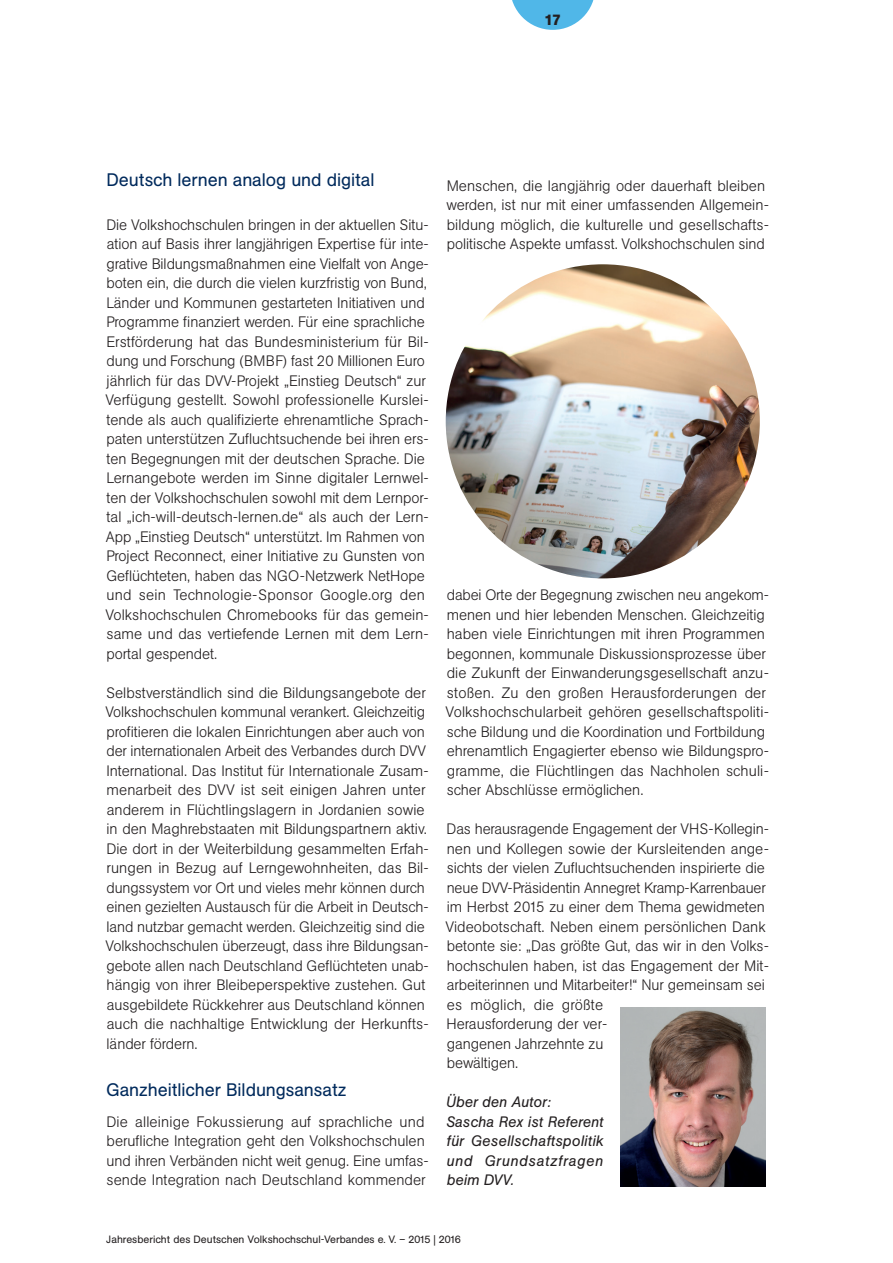
<style>
.page{position:relative;width:893px;height:1263px;background:#fff}
.page>*{position:absolute;margin:0;border:0;box-sizing:border-box;transform-origin:0 0}
.t1{font:18px "AG Buch BQ";letter-spacing:-.005em;color:#002a5c}
.t2{font:300 15px/19.5px "AG Buch BQ";letter-spacing:-.005em;color:#231f20}
.t3{font:italic 15px/19.5px "AG Buch BQ";letter-spacing:.01em;color:#231f20}
.t4{font:700 15px "AG Buch BQ";color:#231f20}
.t5{font:10.5px "AG Buch BQ";color:#231f20}
</style>
<div class="page">
<svg style="left:512px;top:0;width:82px;height:30px"></svg>
<img style="left:621px;top:1008px;width:144px;height:178px">
<img style="left:446px;top:264px;width:314px;height:314px;border-radius:157px">
<p class="t4" style="left:544px;top:10px;width:18px">17</p>
<p class="t1" style="left:106px;top:170px;width:270px">Deutsch lernen analog und digital</p>
<p class="t2" style="left:105px;top:215px;width:325px">Die Volkshochschulen bringen in der aktuellen Situ&shy;ation auf Basis ihrer langjährigen Expertise für inte&shy;grative Bildungsmaßnahmen eine Vielfalt von Ange&shy;boten ein, die durch die vielen kurzfristig von Bund, Länder und Kommunen gestarteten Initiativen und Programme finanziert werden. Für eine sprachliche Erstförderung hat das Bundesministerium für Bil&shy;dung und Forschung (BMBF) fast 20 Millionen Euro jährlich für das DVV-Projekt „Einstieg Deutsch“ zur Verfügung gestellt. Sowohl professionelle Kurslei&shy;tende als auch qualifizierte ehrenamtliche Sprach&shy;paten unterstützen Zufluchtsuchende bei ihren ers&shy;ten Begegnungen mit der deutschen Sprache. Die Lernangebote werden im Sinne digitaler Lernwel&shy;ten der Volkshochschulen sowohl mit dem Lernpor&shy;tal „ich-will-deutsch-lernen.de“ als auch der Lern-App „Einstieg Deutsch“ unterstützt. Im Rahmen von Project Reconnect, einer Initiative zu Gunsten von Geflüchteten, haben das NGO-Netzwerk NetHope und sein Technologie-Sponsor Google.org den Volkshochschulen Chromebooks für das gemein&shy;same und das vertiefende Lernen mit dem Lern&shy;portal gespendet.</p>
<p class="t2" style="left:105px;top:683px;width:325px">Selbstverständlich sind die Bildungsangebote der Volkshochschulen kommunal verankert. Gleichzeitig profitieren die lokalen Einrichtungen aber auch von der internationalen Arbeit des Verbandes durch DVV International. Das Institut für Internationale Zusam&shy;menarbeit des DVV ist seit einigen Jahren unter anderem in Flüchtlingslagern in Jordanien sowie in den Maghrebstaaten mit Bildungspartnern aktiv.<br>Die dort in der Weiterbildung gesammelten Erfah&shy;rungen in Bezug auf Lerngewohnheiten, das Bil&shy;dungssystem vor Ort und vieles mehr können durch einen gezielten Austausch für die Arbeit in Deutsch&shy;land nutzbar gemacht werden. Gleichzeitig sind die Volkshochschulen überzeugt, dass ihre Bildungsan&shy;gebote allen nach Deutschland Geflüchteten unab&shy;hängig von ihrer Bleibeperspektive zustehen. Gut ausgebildete Rückkehrer aus Deutschland können auch die nachhaltige Entwicklung der Herkunfts&shy;länder fördern.</p>
<p class="t1" style="left:106px;top:1080px;width:242px">Ganzheitlicher Bildungsansatz</p>
<p class="t2" style="left:106px;top:1112px;width:324px">Die alleinige Fokussierung auf sprachliche und berufliche Integration geht den Volkshochschulen und ihren Verbänden nicht weit genug. Eine umfas&shy;sende Integration nach Deutschland kommender</p>
<p class="t2" style="left:446px;top:176px;width:324px">Menschen, die langjährig oder dauerhaft bleiben werden, ist nur mit einer umfassenden Allgemein&shy;bildung möglich, die kulturelle und gesellschafts&shy;politische Aspekte umfasst. Volkshochschulen sind</p>
<p class="t2" style="left:446px;top:585px;width:325px">dabei Orte der Begegnung zwischen neu angekom&shy;menen und hier lebenden Menschen. Gleichzeitig haben viele Einrichtungen mit ihren Programmen begonnen, kommunale Diskussionsprozesse über die Zukunft der Einwanderungsgesellschaft anzu&shy;stoßen. Zu den großen Herausforderungen der Volkshochschularbeit gehören gesellschaftspoliti&shy;sche Bildung und die Koordination und Fortbildung ehrenamtlich Engagierter ebenso wie Bildungspro&shy;gramme, die Flüchtlingen das Nachholen schuli&shy;scher Abschlüsse ermöglichen.</p>
<p class="t2" style="left:446px;top:819px;width:325px">Das herausragende Engagement der VHS-Kollegin&shy;nen und Kollegen sowie der Kursleitenden ange&shy;sichts der vielen Zufluchtsuchenden inspirierte die neue DVV-Präsidentin Annegret Kramp-Karrenbauer im Herbst 2015 zu einer dem Thema gewidmeten Videobotschaft. Neben einem persönlichen Dank betonte sie: „Das größte Gut, das wir in den Volks&shy;hochschulen haben, ist das Engagement der Mit&shy;arbeiterinnen und Mitarbeiter!“ Nur gemeinsam sei es möglich, die größte<br>Herausforderung der ver-<br>gangenen Jahrzehnte zu<br>bewältigen.</p>
<p class="t3" style="left:446px;top:1092px;width:159px">Über den Autor:<br>Sascha Rex ist Referent für Gesellschaftspolitik und Grundsatzfragen beim DVV.</p>
<p class="t5" style="left:106px;top:1233px;width:356px">Jahresbericht des Deutschen Volkshochschul-Verbandes e. V. – 2015 | 2016</p>
</div>
